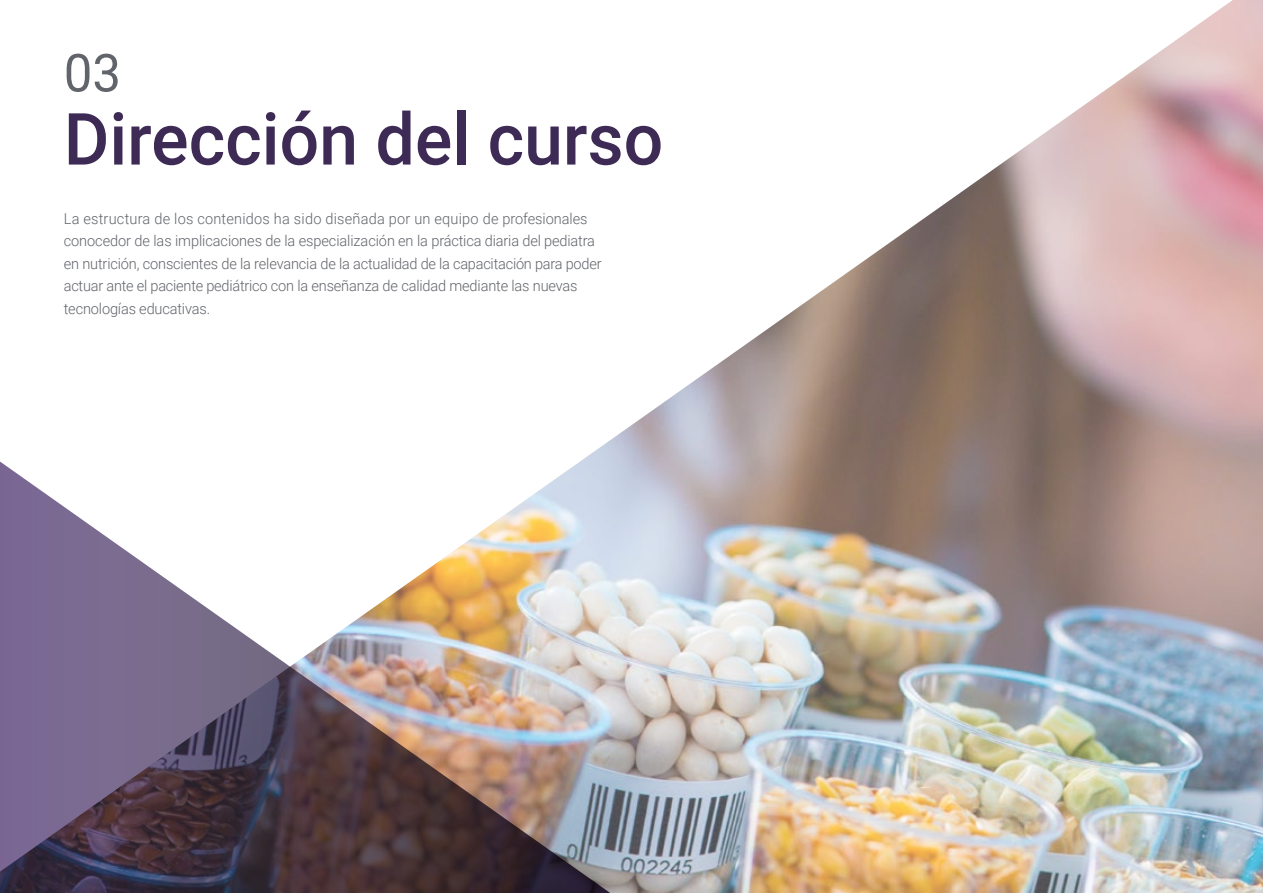
<style>
.page{position:relative;width:1263px;height:893px;background:#fff}
.page>*{position:absolute;margin:0;border:0;box-sizing:border-box;transform-origin:0 0}
.t1{font:500 72px "Roboto";color:#3d2b56}
.t2{font:52.5px "Roboto";color:#61646a}
.t3{font:300 15px/22.5px "Roboto";letter-spacing:-.01em;color:#61646a}
</style>
<div class="page">
<img style="left:602px;top:0;width:661px;height:893px">
<img style="left:0;top:446px;width:640px;height:447px">
<h2 class="t2" style="left:64px;top:36px;width:59px">03</h2>
<h1 class="t1" style="left:64px;top:89px;width:601px">Dirección del curso</h1>
<p class="t3" style="left:64px;top:207px;width:539px">La estructura de los contenidos ha sido diseñada por un equipo de profesionales conocedor de las implicaciones de la especialización en la práctica diaria del pediatra en nutrición, conscientes de la relevancia de la actualidad de la capacitación para poder actuar ante el paciente pediátrico con la enseñanza de calidad mediante las nuevas tecnologías educativas.</p>
</div>
